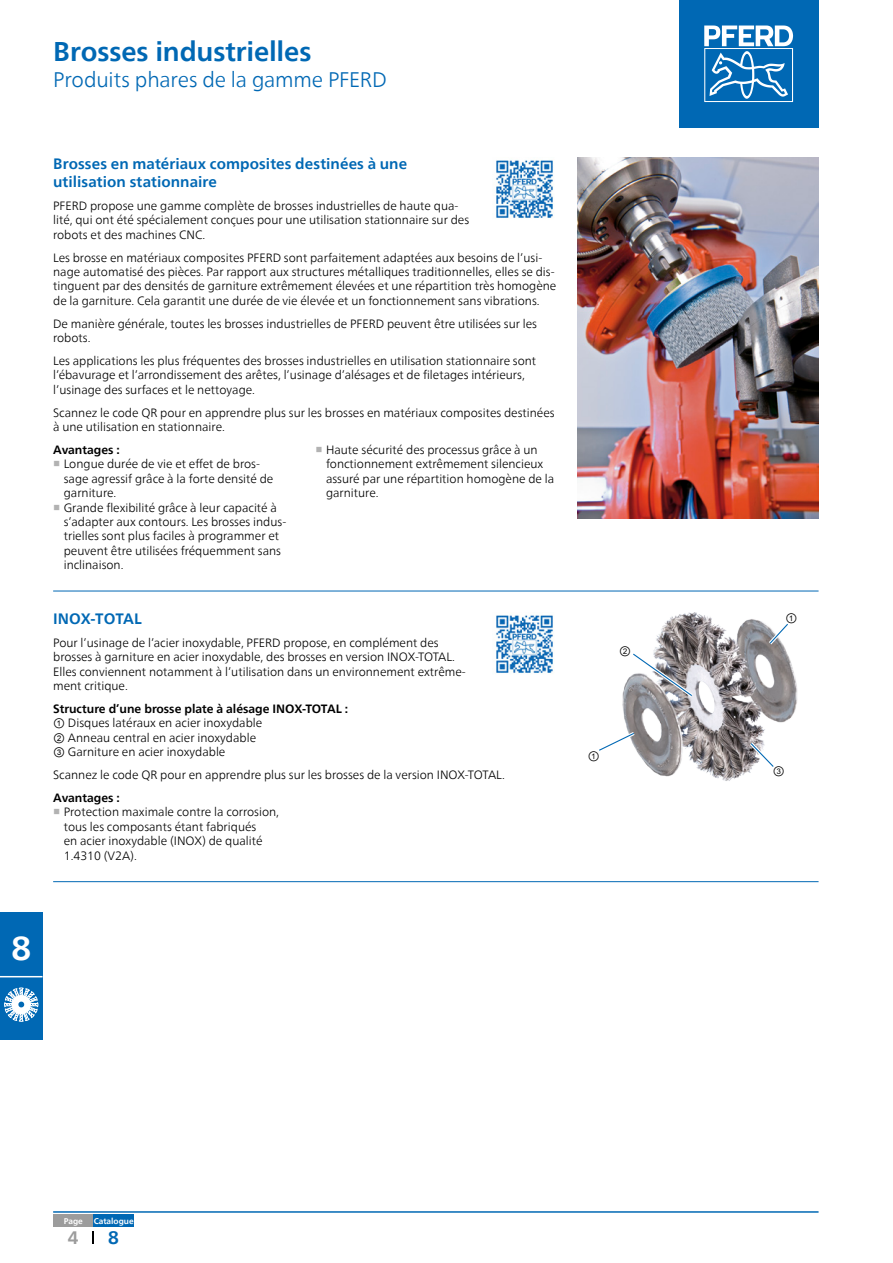
<style>
.page{position:relative;width:893px;height:1263px;background:#fff}
.page>*{position:absolute;margin:0;border:0;box-sizing:border-box;transform-origin:0 0}
.t1{font:700 33px "Neue Frutiger World";color:#fff}
.Headline{font:700 27px "Neue Frutiger World";letter-spacing:-.005em;color:#0068b4}
.Subheadline{font:300 21px "Neue Frutiger World";letter-spacing:-.01em;color:#0068b4}
.t2{font:700 18px "Neue Frutiger World";color:#9c9c9c}
.t3{font:700 18px "Neue Frutiger World";color:#0068b4}
.Ueberschrift_Red{font:700 15px/18px "Neue Frutiger World";letter-spacing:.005em;color:#0068b4}
.FT_Spaltenspanne{font:300 12px/14.4px "Neue Frutiger World";color:#000}
.Ueberschrift{font:700 12px "Neue Frutiger World";color:#000}
.cIMG{font:700 12px "Arial Unicode MS";color:#000}
.t4{font:700 8.25px "Neue Frutiger World";color:#fff}
.s1{font-family:"Arial Unicode MS";font-weight:700;color:#b2b2b2}
.s2{font-weight:700}
.s3{font-family:"Arial Unicode MS";font-weight:400}
</style>
<div class="page">
<hr style="left:53px;top:1211px;width:766px;height:2px;background:#0068b4">
<div style="left:679px;top:0;width:140px;height:128px;background:#0068b4"></div>
<svg style="left:704px;top:26px;width:89px;height:76px"></svg>
<svg style="left:93px;top:1231px;width:1px;height:12px"></svg>
<div style="left:53px;top:1214px;width:41px;height:13px;background:#9c9c9c"></div>
<div style="left:94px;top:1214px;width:40px;height:13px;background:#0068b4"></div>
<div style="left:0;top:912px;width:43px;height:128px;background:#0068b4"></div>
<hr style="left:0;top:976px;width:43px;height:1px;background:#fff">
<svg style="left:4px;top:987px;width:34px;height:35px"></svg>
<img style="left:495px;top:160px;width:59px;height:59px">
<img style="left:578px;top:157px;width:241px;height:362px">
<hr style="left:53px;top:591px;width:766px;height:1px;background:#0068b4">
<img style="left:495px;top:615px;width:59px;height:59px">
<img style="left:622px;top:612px;width:176px;height:169px">
<svg style="left:765px;top:619px;width:27px;height:29px"></svg>
<svg style="left:629px;top:649px;width:67px;height:51px"></svg>
<svg style="left:599px;top:729px;width:39px;height:26px"></svg>
<svg style="left:746px;top:739px;width:32px;height:32px"></svg>
<hr style="left:53px;top:881px;width:766px;height:1px;background:#0068b4">
<p class="Headline" style="left:53px;top:28px;width:260px">Brosses industrielles</p>
<p class="Subheadline" style="left:53px;top:63px;width:335px">Produits phares de la gamme PFERD</p>
<p class="Ueberschrift_Red" style="left:53px;top:154px;width:356px">Brosses en matériaux composites destinées à une utilisation stationnaire</p>
<p class="FT_Spaltenspanne" style="left:53px;top:198px;width:418px">PFERD propose une gamme complète de brosses industrielles de haute qua&shy;lité, qui ont été spécialement conçues pour une utilisation stationnaire sur des robots et des machines CNC.</p>
<p class="FT_Spaltenspanne" style="left:53px;top:250px;width:505px">Les brosse en matériaux composites PFERD sont parfaitement adaptées aux besoins de l’usi&shy;nage automatisé des pièces. Par rapport aux structures métalliques traditionnelles, elles se dis&shy;tinguent par des densités de garniture extrêmement élevées et une répartition très homogène de la garniture. Cela garantit une durée de vie élevée et un fonctionnement sans vibrations.</p>
<p class="FT_Spaltenspanne" style="left:53px;top:316px;width:485px">De manière générale, toutes les brosses industrielles de PFERD peuvent être utilisées sur les robots.</p>
<p class="FT_Spaltenspanne" style="left:53px;top:354px;width:485px">Les applications les plus fréquentes des brosses industrielles en utilisation stationnaire sont l’ébavurage et l’arrondissement des arêtes, l’usinage d’alésages et de filetages intérieurs, l’usinage des surfaces et le nettoyage.</p>
<p class="FT_Spaltenspanne" style="left:53px;top:405px;width:503px">Scannez le code QR pour en apprendre plus sur les brosses en matériaux composites destinées à une utilisation en stationnaire.</p>
<p class="Ueberschrift" style="left:53px;top:439px;width:68px">Avantages :</p>
<p class="FT_Spaltenspanne" style="left:64px;top:457px;width:211px;text-indent:-11px"><span class="s1">■</span> Longue durée de vie et effet de bros&shy;sage agressif grâce à la forte densité de garniture.</p>
<p class="FT_Spaltenspanne" style="left:64px;top:500px;width:224px;text-indent:-11px"><span class="s1">■</span> Grande flexibilité grâce à leur capacité à s’adapter aux contours. Les brosses indus&shy;trielles sont plus faciles à programmer et peuvent être utilisées fréquemment sans inclinaison.</p>
<p class="FT_Spaltenspanne" style="left:326px;top:443px;width:230px;text-indent:-11px"><span class="s1">■</span> Haute sécurité des processus grâce à un fonctionnement extrêmement silencieux assuré par une répartition homogène de la garniture.</p>
<p class="Ueberschrift_Red" style="left:53px;top:609px;width:90px">INOX-TOTAL</p>
<p class="cIMG" style="left:785px;top:609px;width:13px">①</p>
<p class="FT_Spaltenspanne" style="left:53px;top:635px;width:414px">Pour l’usinage de l’acier inoxydable, PFERD propose, en complément des brosses à garniture en acier inoxydable, des brosses en version INOX-TOTAL.<br>Elles conviennent notamment à l’utilisation dans un environnement extrême&shy;ment critique.</p>
<p class="FT_Spaltenspanne" style="left:53px;top:701px;width:297px"><span class="s2">Structure d’une brosse plate à alésage INOX-TOTAL :<br></span><span class="s3">①</span> Disques latéraux en acier inoxydable<br><span class="s3">②</span> Anneau central en acier inoxydable<br><span class="s3">③</span> Garniture en acier inoxydable</p>
<p class="FT_Spaltenspanne" style="left:53px;top:768px;width:453px">Scannez le code QR pour en apprendre plus sur les brosses de la version INOX-TOTAL.</p>
<p class="Ueberschrift" style="left:53px;top:787px;width:68px">Avantages :</p>
<p class="FT_Spaltenspanne" style="left:64px;top:805px;width:217px;text-indent:-11px"><span class="s1">■</span> Protection maximale contre la corrosion, tous les composants étant fabriqués<br>en acier inoxydable (INOX) de qualité 1.4310 (V2A).</p>
<p class="cIMG" style="left:619px;top:642px;width:13px">②</p>
<p class="cIMG" style="left:588px;top:747px;width:13px">①</p>
<p class="cIMG" style="left:773px;top:762px;width:13px">③</p>
<h1 class="t1" style="left:11px;top:919px;width:21px">8</h1>
<p class="t4" style="left:64px;top:1213px;width:21px">Page</p>
<p class="t4" style="left:94px;top:1213px;width:41px">Catalogue</p>
<h3 class="t2" style="left:68px;top:1221px;width:12px">4</h3>
<h3 class="t3" style="left:108px;top:1221px;width:12px">8</h3>
</div>
